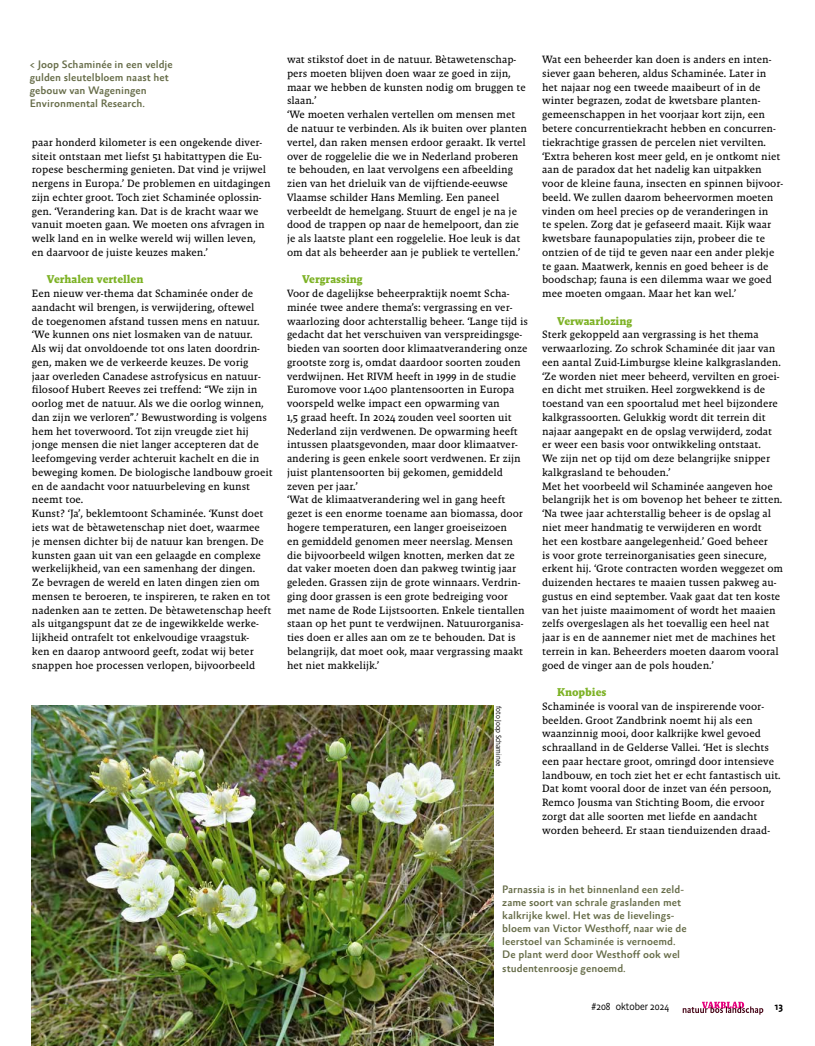
<style>
.page{position:relative;width:815px;height:1046px;background:#fff}
.page>*{position:absolute;margin:0;border:0;box-sizing:border-box;transform-origin:0 0}
.t1{font:700 11.5px "Malaga OT";color:#7db225}
.t2{font:500 11px/13.1px "Absara Sans Offc Pro";color:#666c48}
.t3{font:10.75px/13.8px "Malaga OT";color:#000}
.t4{font:300 10.38px "Absara Sans Headline Pro";color:#000}
.t5{font:500 10.38px "Absara Sans Headline Pro";color:#000}
.t6{font:300 7.5px "Absara Sans Headline Pro";color:#000}
</style>
<div class="page">
<img style="left:32px;top:705px;width:461px;height:340px">
<svg style="left:683px;top:1001px;width:80px;height:13px"></svg>
<p class="t2" style="left:30px;top:58px;width:145px">&lt; Joop Schaminée in een veldje gulden sleutelbloem naast het gebouw van Wageningen<br>Environmental Research.</p>
<p class="t3" style="left:32px;top:135px;width:240px">paar honderd kilometer is een ongekende diver&shy;siteit ontstaan met liefst 51 habitattypen die Eu&shy;ropese bescherming genieten. Dat vind je vrijwel nergens in Europa.’ De problemen en uitdagingen zijn echter groot. Toch ziet Schaminée oplossin&shy;gen. ‘Verandering kan. Dat is de kracht waar we vanuit moeten gaan. We moeten ons afvragen in welk land en in welke wereld wij willen leven,<br>en daarvoor de juiste keuzes maken.’</p>
<p class="t1" style="left:47px;top:273px;width:98px">Verhalen vertellen</p>
<p class="t3" style="left:32px;top:286px;width:242px">Een nieuw ver-thema dat Schaminée onder de aandacht wil brengen, is verwijdering, oftewel<br>de toegenomen afstand tussen mens en natuur. ‘We kunnen ons niet losmaken van de natuur.<br>Als wij dat onvoldoende tot ons laten doordrin&shy;gen, maken we de verkeerde keuzes. De vorig<br>jaar overleden Canadese astrofysicus en natuur&shy;filosoof Hubert Reeves zei treffend: “We zijn in oorlog met de natuur. Als we die oorlog winnen, dan zijn we verloren”.’ Bewustwording is volgens hem het toverwoord. Tot zijn vreugde ziet hij jonge mensen die niet langer accepteren dat de leefomgeving verder achteruit kachelt en die in beweging komen. De biologische landbouw groeit en de aandacht voor natuurbeleving en kunst neemt toe.<br>Kunst? ‘Ja’, beklemtoont Schaminée. ‘Kunst doet iets wat de bètawetenschap niet doet, waarmee<br>je mensen dichter bij de natuur kan brengen. De kunsten gaan uit van een gelaagde en complexe werkelijkheid, van een samenhang der dingen.<br>Ze bevragen de wereld en laten dingen zien om mensen te beroeren, te inspireren, te raken en tot nadenken aan te zetten. De bètawetenschap heeft als uitgangspunt dat ze de ingewikkelde werke&shy;lijkheid ontrafelt tot enkelvoudige vraagstuk-<br>ken en daarop antwoord geeft, zodat wij beter snappen hoe processen verlopen, bijvoorbeeld</p>
<p class="t3" style="left:287px;top:53px;width:241px">wat stikstof doet in de natuur. Bètawetenschap&shy;pers moeten blijven doen waar ze goed in zijn, maar we hebben de kunsten nodig om bruggen te slaan.’<br>‘We moeten verhalen vertellen om mensen met de natuur te verbinden. Als ik buiten over planten vertel, dan raken mensen erdoor geraakt. Ik vertel over de roggelelie die we in Nederland proberen te behouden, en laat vervolgens een afbeelding zien van het drieluik van de vijftiende-eeuwse Vlaamse schilder Hans Memling. Een paneel verbeeldt de hemelgang. Stuurt de engel je na je dood de trappen op naar de hemelpoort, dan zie je als laatste plant een roggelelie. Hoe leuk is dat om dat als beheerder aan je publiek te vertellen.’</p>
<p class="t1" style="left:302px;top:273px;width:62px">Vergrassing</p>
<p class="t3" style="left:287px;top:286px;width:242px">Voor de dagelijkse beheerpraktijk noemt Scha&shy;minée twee andere thema’s: vergrassing en ver&shy;waarlozing door achterstallig beheer. ‘Lange tijd is gedacht dat het verschuiven van verspreidingsge&shy;bieden van soorten door klimaatverandering onze grootste zorg is, omdat daardoor soorten zouden verdwijnen. Het RIVM heeft in 1999 in de studie Euromove voor 1.400 plantensoorten in Europa voorspeld welke impact een opwarming van<br>1,5 graad heeft. In 2024 zouden veel soorten uit Nederland zijn verdwenen. De opwarming heeft intussen plaatsgevonden, maar door klimaatver&shy;andering is geen enkele soort verdwenen. Er zijn juist plantensoorten bij gekomen, gemiddeld zeven per jaar.’<br>‘Wat de klimaatverandering wel in gang heeft gezet is een enorme toename aan biomassa, door hogere temperaturen, een langer groeiseizoen<br>en gemiddeld genomen meer neerslag. Mensen die bijvoorbeeld wilgen knotten, merken dat ze dat vaker moeten doen dan pakweg twintig jaar geleden. Grassen zijn de grote winnaars. Verdrin&shy;ging door grassen is een grote bedreiging voor met name de Rode Lijstsoorten. Enkele tientallen staan op het punt te verdwijnen. Natuurorganisa&shy;ties doen er alles aan om ze te behouden. Dat is belangrijk, dat moet ook, maar vergrassing maakt het niet makkelijk.’</p>
<p class="t6" style="left:503px;top:705px;width:62px;rotate:90deg">foto Joop Schaminée</p>
<p class="t3" style="left:542px;top:53px;width:242px">Wat een beheerder kan doen is anders en inten&shy;siever gaan beheren, aldus Schaminée. Later in het najaar nog een tweede maaibeurt of in de winter begrazen, zodat de kwetsbare planten&shy;gemeenschappen in het voorjaar kort zijn, een betere concurrentiekracht hebben en concurren&shy;tiekrachtige grassen de percelen niet vervilten. ‘Extra beheren kost meer geld, en je ontkomt niet aan de paradox dat het nadelig kan uitpakken voor de kleine fauna, insecten en spinnen bijvoor&shy;beeld. We zullen daarom beheervormen moeten vinden om heel precies op de veranderingen in<br>te spelen. Zorg dat je gefaseerd maait. Kijk waar kwetsbare faunapopulaties zijn, probeer die te ontzien of de tijd te geven naar een ander plekje te gaan. Maatwerk, kennis en goed beheer is de boodschap; fauna is een dilemma waar we goed mee moeten omgaan. Maar het kan wel.’</p>
<p class="t1" style="left:557px;top:314px;width:77px">Verwaarlozing</p>
<p class="t3" style="left:542px;top:328px;width:242px">Sterk gekoppeld aan vergrassing is het thema verwaarlozing. Zo schrok Schaminée dit jaar van een aantal Zuid-Limburgse kleine kalkgraslanden. ‘Ze worden niet meer beheerd, vervilten en groei&shy;en dicht met struiken. Heel zorgwekkend is de toestand van een spoortalud met heel bijzondere kalkgrassoorten. Gelukkig wordt dit terrein dit najaar aangepakt en de opslag verwijderd, zodat er weer een basis voor ontwikkeling ontstaat.<br>We zijn net op tijd om deze belangrijke snipper kalkgrasland te behouden.’<br>Met het voorbeeld wil Schaminée aangeven hoe belangrijk het is om bovenop het beheer te zitten. ‘Na twee jaar achterstallig beheer is de opslag al niet meer handmatig te verwijderen en wordt<br>het een kostbare aangelegenheid.’ Goed beheer<br>is voor grote terreinorganisaties geen sinecure, erkent hij. ‘Grote contracten worden weggezet om duizenden hectares te maaien tussen pakweg au&shy;gustus en eind september. Vaak gaat dat ten koste van het juiste maaimoment of wordt het maaien zelfs overgeslagen als het toevallig een heel nat jaar is en de aannemer niet met de machines het terrein in kan. Beheerders moeten daarom vooral goed de vinger aan de pols houden.’</p>
<p class="t1" style="left:557px;top:685px;width:51px">Knopbies</p>
<p class="t3" style="left:542px;top:699px;width:240px">Schaminée is vooral van de inspirerende voor&shy;beelden. Groot Zandbrink noemt hij als een waanzinnig mooi, door kalkrijke kwel gevoed schraalland in de Gelderse Vallei. ‘Het is slechts een paar hectare groot, omringd door intensieve landbouw, en toch ziet het er echt fantastisch uit.<br>Dat komt vooral door de inzet van één persoon, Remco Jousma van Stichting Boom, die ervoor zorgt dat alle soorten met liefde en aandacht worden beheerd. Er staan tienduizenden draad-</p>
<p class="t2" style="left:502px;top:883px;width:186px">Parnassia is in het binnenland een zeld&shy;zame soort van schrale graslanden met kalkrijke kwel. Het was de lievelings&shy;bloem van Victor Westhoff, naar wie de leerstoel van Schaminée is vernoemd.<br>De plant werd door Westhoff ook wel studentenroosje genoemd.</p>
<p class="t4" style="left:592px;top:999px;width:79px">#208 oktober 2024</p>
<p class="t5" style="left:774px;top:999px;width:10px">13</p>
</div>
